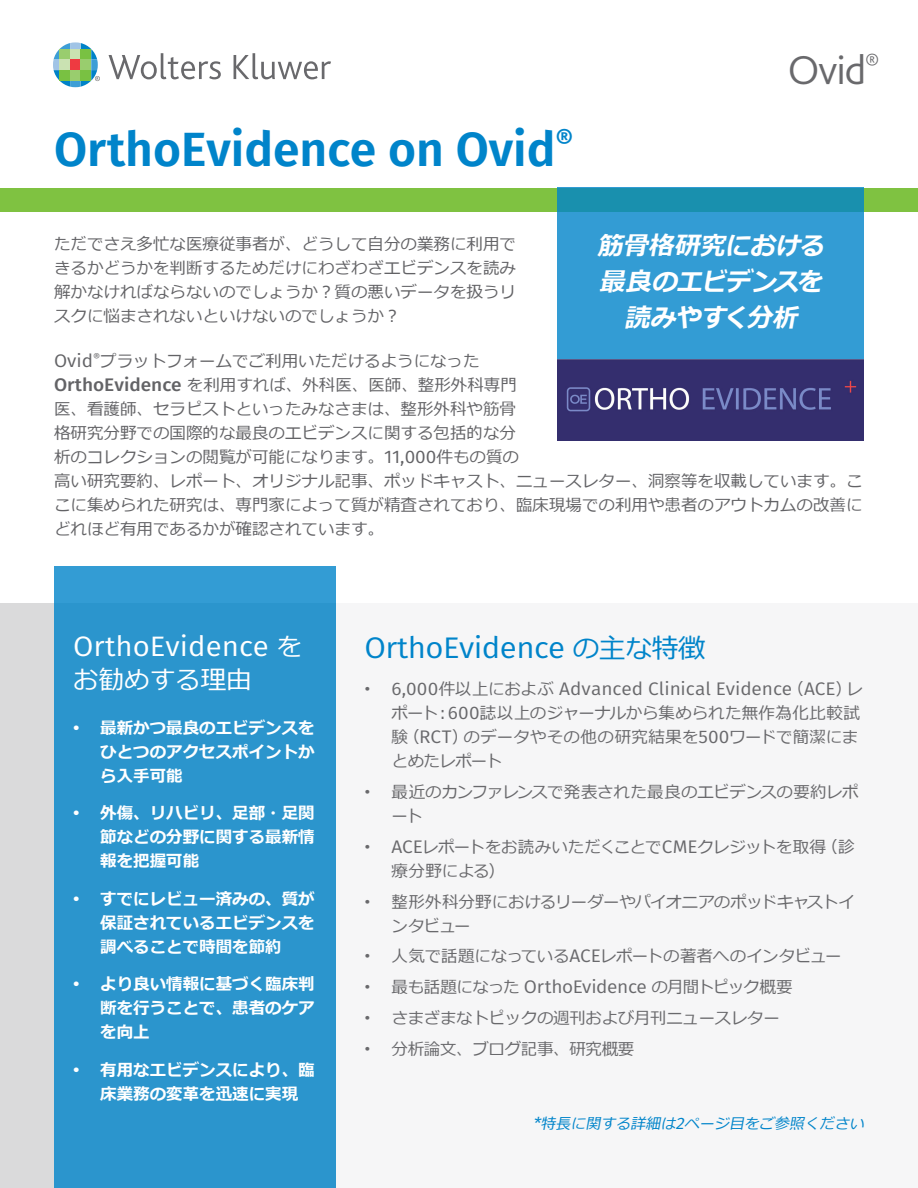
<style>
.page{position:relative;width:918px;height:1188px;background:#fff}
.page>*{position:absolute;margin:0;border:0;box-sizing:border-box;transform-origin:0 0}
.t1{font:600 48px "Fira Sans";color:#0084ca}
.t2{font:300 42.3px "Bliss 2";color:#69696c}
.t3{font:29.7px "Fira Sans";letter-spacing:-.015em;color:#0084ca;scale:1.05 1}
.t4{font:28.05px "Fira Sans";color:#fff;scale:1.05 1}
.t5{font:italic 700 25.5px "Meiryo";color:#fff}
.t6{font:25.5px "Meiryo";color:#fff}
.t7{font:18.15px "Fira Sans";color:#69696c;scale:1.05 1}
.t8{font:16.5px/24px "Meiryo";color:#636366;text-align:justify}
.t9{font:16.5px/24px "Meiryo";letter-spacing:-.02em;color:#69696c}
.t10{font:700 16.5px/24px "Meiryo";color:#fff;text-align:justify}
.t11{font:italic 15px "Meiryo";color:#0084ca}
.s1{font-family:"Fira Sans";font-size:18.15px}
.s2{font-family:"Fira Sans";font-weight:500;font-size:18.15px}
.s3{font-family:"Meiryo";font-size:25.5px}
.s4{font-family:"Meiryo";font-size:27px}
.s5{font-family:"Meiryo";font-size:16.5px}
.s6{font-family:"Fira Sans";font-size:16.5px}
</style>
<div class="page">
<div style="left:0;top:188px;width:918px;height:24px;background:#7fc241"></div>
<svg style="left:557px;top:188px;width:307px;height:172px;background:#2f99ce"></svg>
<div style="left:0;top:604px;width:918px;height:584px;background:#f6f6f7"></div>
<div style="left:0;top:604px;width:336px;height:584px;background:#dadadb"></div>
<div style="left:54px;top:566px;width:282px;height:622px;background:#2b95cd"></div>
<svg style="left:53px;top:42px;width:47px;height:45px"></svg>
<svg style="left:109px;top:53px;width:112px;height:26px"></svg>
<svg style="left:234px;top:53px;width:97px;height:26px"></svg>
<img style="left:557px;top:360px;width:307px;height:80px">
<p class="t1" style="left:54px;top:110px;width:521px">OrthoEvidence on Ovid<sup>®</sup></p>
<p class="t2" style="left:788px;top:43px;width:93px">Ovid<sup>®</sup></p>
<p class="t5" style="left:597px;top:227px;width:236px">筋骨格研究における</p>
<p class="t5" style="left:599px;top:263px;width:231px">最良のエビデンスを</p>
<p class="t5" style="left:624px;top:299px;width:182px">読みやすく分析</p>
<p class="t8" style="left:54px;top:233px;width:463px">ただでさえ多忙な医療従事者が、どうして自分の業務に利用できるかどうかを判断するためだけにわざわざエビデンスを読み解かなければならないのでしょうか︖質の悪いデータを扱うリスクに悩まされないといけないのでしょうか︖</p>
<p class="t8" style="left:54px;top:350px;width:810px;text-align:left"><span class="s1">Ovid</span><sup>®</sup>プラットフォームでご利用いただけるようになった<br><span class="s2">OrthoEvidence</span> を利用すれば、外科医、医師、整形外科専門<br>医、看護師、セラピストといったみなさまは、整形外科や筋骨<br>格研究分野での国際的な最良のエビデンスに関する包括的な分<br>析のコレクションの閲覧が可能になります。<span class="s1">11,000</span>件もの質の<br>高い研究要約、レポート、オリジナル記事、ポッドキャスト、ニュースレター、洞察等を収載しています。ここに集められた研究は、専門家によって質が精査されており、臨床現場での利用や患者のアウトカムの改善にどれほど有用であるかが確認されています。</p>
<p class="t4" style="left:73px;top:626px;width:220px">OrthoEvidence <span class="s3">を</span></p>
<p class="t6" style="left:73px;top:662px;width:180px">お勧めする理由</p>
<p class="t10" style="left:100px;top:716px;width:216px;text-indent:-27px"><span class="s2">•</span> 最新かつ最良のエビデンスをひとつのアクセスポイントから入手可能</p>
<p class="t10" style="left:100px;top:802px;width:216px;text-indent:-27px"><span class="s2">•</span> 外傷、リハビリ、足部・足関節などの分野に関する最新情報を把握可能</p>
<p class="t10" style="left:100px;top:887px;width:216px;text-indent:-27px"><span class="s2">•</span> すでにレビュー済みの、質が保証されているエビデンスを調べることで時間を節約</p>
<p class="t10" style="left:100px;top:973px;width:216px;text-indent:-27px"><span class="s2">•</span> より良い情報に基づく臨床判断を行うことで、患者のケアを向上</p>
<p class="t10" style="left:100px;top:1058px;width:216px;text-indent:-27px"><span class="s2">•</span> 有用なエビデンスにより、臨床業務の変革を迅速に実現</p>
<p class="t3" style="left:364px;top:625px;width:326px">OrthoEvidence <span class="s4">の主な特徴</span></p>
<p class="t7" style="left:364px;top:676px;width:476px">• 6,000<span class="s5">件以上におよぶ</span> Advanced Clinical Evidence<span class="s5">（</span>ACE<span class="s5">）レ</span></p>
<p class="t9" style="left:392px;top:702px;width:470px;text-align:justify">ポート︓<span class="s1">600</span>誌以上のジャーナルから集められた無作為化比較試験（<span class="s1">RCT</span>）のデータやその他の研究結果を<span class="s1">500</span>ワードで簡潔にまとめたレポート</p>
<p class="t9" style="left:392px;top:781px;width:469px;text-indent:-27px"><span class="s1">•</span> 最近のカンファレンスで発表された最良のエビデンスの要約レポート</p>
<p class="t9" style="left:392px;top:836px;width:465px;text-indent:-27px"><span class="s1">• ACE</span>レポートをお読みいただくことで<span class="s1">CME</span>クレジットを取得（診療分野による）</p>
<p class="t9" style="left:392px;top:891px;width:465px;text-indent:-27px"><span class="s1">•</span> 整形外科分野におけるリーダーやパイオニアのポッドキャストインタビュー</p>
<p class="t9" style="left:364px;top:945px;width:479px"><span class="s1">•</span> 人気で話題になっている<span class="s1">ACE</span>レポートの著者へのインタビュー</p>
<p class="t9" style="left:364px;top:976px;width:430px"><span class="s1">•</span> 最も話題になった <span class="s1">OrthoEvidence</span> の月間トピック概要</p>
<p class="t9" style="left:364px;top:1007px;width:417px"><span class="s1">•</span> さまざまなトピックの週刊および月刊ニュースレター</p>
<p class="t9" style="left:364px;top:1038px;width:271px"><span class="s1">•</span> 分析論文、ブログ記事、研究概要</p>
<p class="t11" style="left:533px;top:1113px;width:337px"><span class="s6">*</span>特長に関する詳細は<span class="s6">2</span>ページ目をご参照ください</p>
</div>
